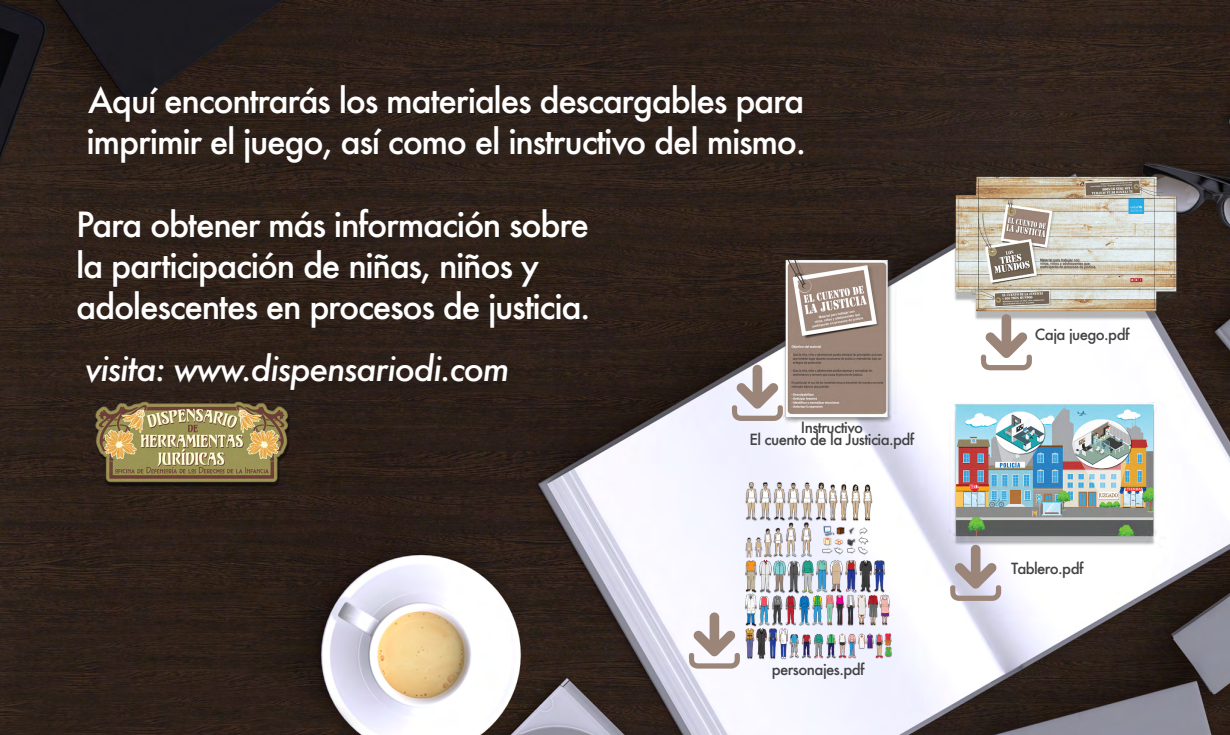
<style>
.page{position:relative;width:1230px;height:735px;background:#fff}
.page>*{position:absolute;margin:0;border:0;box-sizing:border-box;transform-origin:0 0}
.t1{font:500 33.75px/41.2px "Futura";letter-spacing:-.04em;color:#fff}
.t2{font:italic 500 33.75px "Futura";letter-spacing:-.04em;color:#fff}
.t3{font:500 15px/12px "Futura";letter-spacing:-.04em;color:#424244;text-align:center}
</style>
<div class="page">
<img style="left:0;top:0;width:1230px;height:735px">
<svg style="left:689px;top:612px;width:43px;height:57px"></svg>
<img style="left:732px;top:471px;width:172px;height:206px">
<img style="left:781px;top:256px;width:115px;height:171px">
<img style="left:948px;top:164px;width:237px;height:164px">
<img style="left:948px;top:402px;width:217px;height:146px">
<svg style="left:732px;top:365px;width:51px;height:56px"></svg>
<svg style="left:981px;top:314px;width:51px;height:56px"></svg>
<svg style="left:950px;top:545px;width:52px;height:56px"></svg>
<img style="left:84px;top:395px;width:214px;height:96px">
<p class="t1" style="left:86px;top:79px;width:721px">Aquí encontrarás los materiales descargables para imprimir el juego, así como el instructivo del mismo.</p>
<p class="t1" style="left:76px;top:203px;width:516px">Para obtener más información sobre la participación de niñas, niños y adolescentes en procesos de justicia.</p>
<p class="t2" style="left:85px;top:345px;width:426px">visita: www.dispensariodi.com</p>
<p class="t3" style="left:750px;top:422px;width:166px">Instructivo<br>El cuento de la Justicia.pdf</p>
<p class="t3" style="left:772px;top:663px;width:94px">personajes.pdf</p>
<p class="t3" style="left:1035px;top:328px;width:96px">Caja juego.pdf</p>
<p class="t3" style="left:1011px;top:562px;width:74px">Tablero.pdf</p>
</div>
